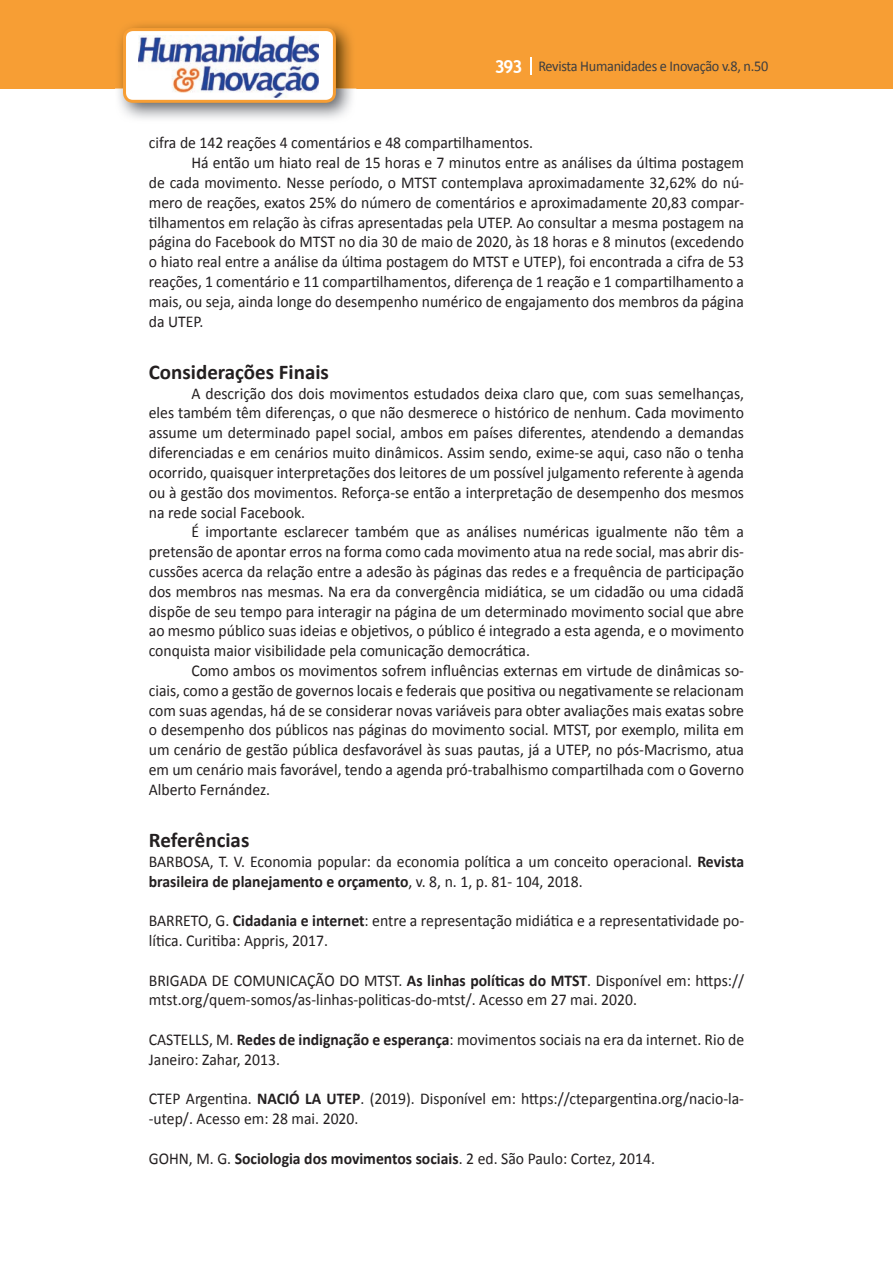
<style>
.page{position:relative;width:893px;height:1263px;background:#fff}
.page>*{position:absolute;margin:0;border:0;box-sizing:border-box;transform-origin:0 0}
.t1{font:700 21px "Calibri";color:#231f20}
.t2{font:16.5px/19.8px "Calibri";color:#231f20;scale:.95 1}
.t3{font:15px "Calibri";letter-spacing:-.02em;color:#3e3e3f;scale:.95 1}
.s1{font-family:"Trebuchet MS";font-weight:700;font-size:18px;color:#fff}
.s2{font-weight:700}
</style>
<div class="page">
<div style="left:0;top:0;width:893px;height:88px;background:#f79e34"></div>
<svg style="left:530px;top:57px;width:2px;height:18px"></svg>
<img style="left:115px;top:24px;width:241px;height:95px">
<svg style="left:123px;top:28px;width:213px;height:75px"></svg>
<p class="t3" style="left:495px;top:57px;width:290px"><span class="s1">393</span> Revista Humanidades e Inovação v.8, n.50</p>
<p class="t2" style="left:149px;top:133px;width:406px">cifra de 142 reações 4 comentários e 48 compartilhamentos.</p>
<p class="t2" style="left:191px;top:153px;width:583px">Há então um hiato real de 15 horas e 7 minutos entre as análises da última postagem</p>
<p class="t2" style="left:149px;top:173px;width:628px">de cada movimento. Nesse período, o MTST contemplava aproximadamente 32,62% do nú-</p>
<p class="t2" style="left:149px;top:193px;width:628px">mero de reações, exatos 25% do número de comentários e aproximadamente 20,83 compar-</p>
<p class="t2" style="left:149px;top:212px;width:628px">tilhamentos em relação às cifras apresentadas pela UTEP. Ao consultar a mesma postagem na</p>
<p class="t2" style="left:149px;top:232px;width:628px">página do Facebook do MTST no dia 30 de maio de 2020, às 18 horas e 8 minutos (excedendo</p>
<p class="t2" style="left:149px;top:252px;width:628px">o hiato real entre a análise da última postagem do MTST e UTEP), foi encontrada a cifra de 53</p>
<p class="t2" style="left:149px;top:272px;width:628px">reações, 1 comentário e 11 compartilhamentos, diferença de 1 reação e 1 compartilhamento a</p>
<p class="t2" style="left:149px;top:292px;width:628px">mais, ou seja, ainda longe do desempenho numérico de engajamento dos membros da página</p>
<p class="t2" style="left:149px;top:311px;width:59px">da UTEP.</p>
<p class="t1" style="left:149px;top:358px;width:182px">Considerações Finais</p>
<p class="t2" style="left:149px;top:383px;width:628px;text-align:justify;text-indent:43px">A descrição dos dois movimentos estudados deixa claro que, com suas semelhanças, eles também têm diferenças, o que não desmerece o histórico de nenhum. Cada movimento assume um determinado papel social, ambos em países diferentes, atendendo a demandas diferenciadas e em cenários muito dinâmicos. Assim sendo, exime-se aqui, caso não o tenha ocorrido, quaisquer interpretações dos leitores de um possível julgamento referente à agenda ou à gestão dos movimentos. Reforça-se então a interpretação de desempenho dos mesmos na rede social Facebook.</p>
<p class="t2" style="left:149px;top:522px;width:628px;text-align:justify;text-indent:43px">É importante esclarecer também que as análises numéricas igualmente não têm a pretensão de apontar erros na forma como cada movimento atua na rede social, mas abrir dis&shy;cussões acerca da relação entre a adesão às páginas das redes e a frequência de participação dos membros nas mesmas. Na era da convergência midiática, se um cidadão ou uma cidadã dispõe de seu tempo para interagir na página de um determinado movimento social que abre ao mesmo público suas ideias e objetivos, o público é integrado a esta agenda, e o movimento conquista maior visibilidade pela comunicação democrática.</p>
<p class="t2" style="left:149px;top:661px;width:628px;text-align:justify;text-indent:43px">Como ambos os movimentos sofrem influências externas em virtude de dinâmicas so&shy;ciais, como a gestão de governos locais e federais que positiva ou negativamente se relacionam com suas agendas, há de se considerar novas variáveis para obter avaliações mais exatas sobre o desempenho dos públicos nas páginas do movimento social. MTST, por exemplo, milita em um cenário de gestão pública desfavorável às suas pautas, já a UTEP, no pós-Macrismo, atua em um cenário mais favorável, tendo a agenda pró-trabalhismo compartilhada com o Governo Alberto Fernández.</p>
<p class="t1" style="left:149px;top:826px;width:102px">Referências</p>
<p class="t2" style="left:149px;top:851px;width:628px">BARBOSA, T. V. Economia popular: da economia política a um conceito operacional. <span class="s2">Revista brasileira de planejamento e orçamento</span>, v. 8, n. 1, p. 81- 104, 2018.</p>
<p class="t2" style="left:149px;top:911px;width:628px">BARRETO, G. <span class="s2">Cidadania e internet</span>: entre a representação midiática e a representatividade po&shy;lítica. Curitiba: Appris, 2017.</p>
<p class="t2" style="left:149px;top:970px;width:628px">BRIGADA DE COMUNICAÇÃO DO MTST. <span class="s2">As linhas políticas do MTST</span>. Disponível em: https:// mtst.org/quem-somos/as-linhas-politicas-do-mtst/. Acesso em 27 mai. 2020.</p>
<p class="t2" style="left:149px;top:1030px;width:628px">CASTELLS, M. <span class="s2">Redes de indignação e esperança</span>: movimentos sociais na era da internet. Rio de<br>Janeiro: Zahar, 2013.</p>
<p class="t2" style="left:149px;top:1089px;width:628px">CTEP Argentina. <span class="s2">NACIÓ LA UTEP</span>. (2019). Disponível em: https://ctepargentina.org/nacio-la--utep/. Acesso em: 28 mai. 2020.</p>
<p class="t2" style="left:149px;top:1148px;width:534px">GOHN, M. G. <span class="s2">Sociologia dos movimentos sociais</span>. 2 ed. São Paulo: Cortez, 2014.</p>
</div>
